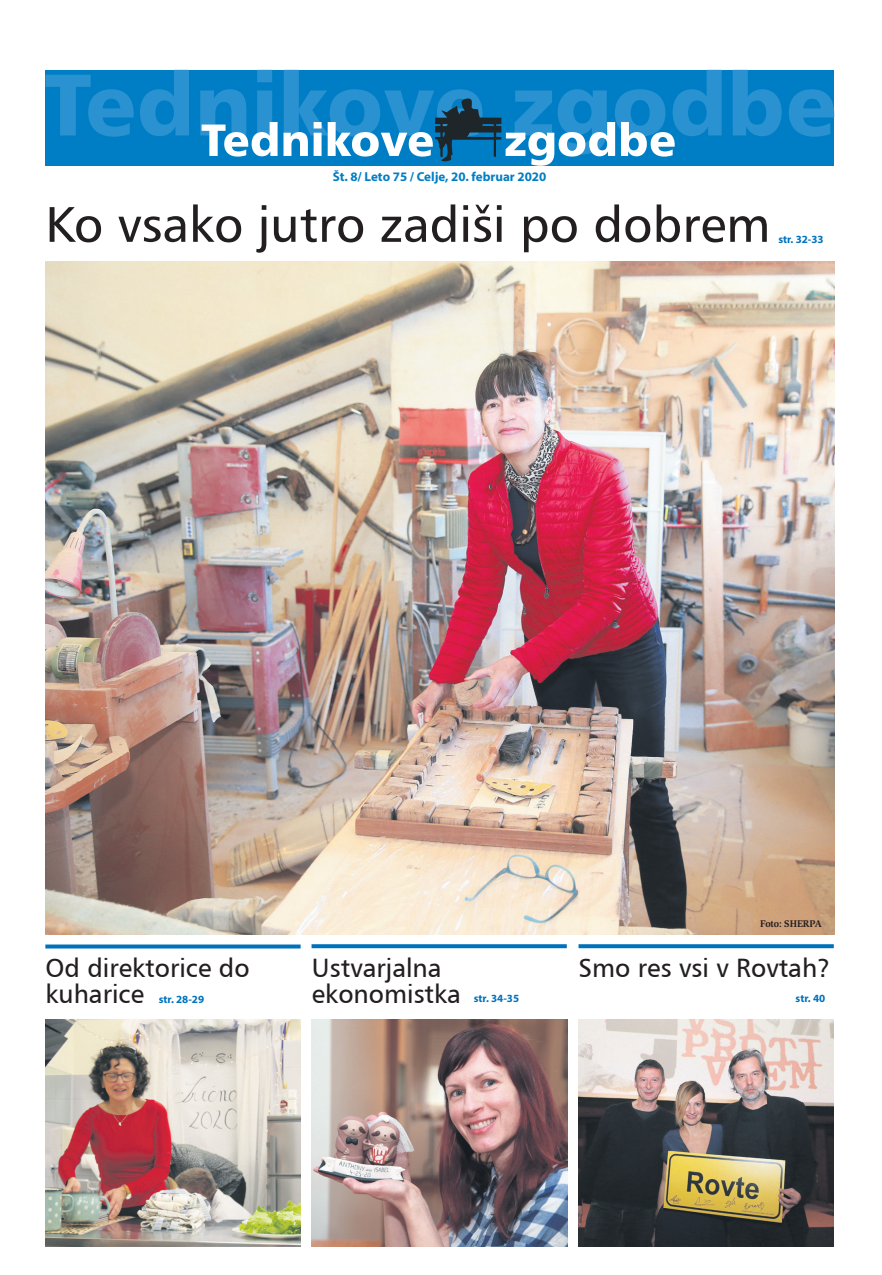
<style>
.page{position:relative;width:882px;height:1275px;background:#fff}
.page>*{position:absolute;margin:0;border:0;box-sizing:border-box;transform-origin:0 0}
.t1{font:50px "Frutiger CE Normal";color:#231f20}
.t2{font:26px/26px "Frutiger CE Normal";color:#231f20}
.t3{font:700 13px "Myriad Pro";color:#007ec5}
.t4{font:700 11px "Myriad Pro";color:#0072bc}
.t5{font:700 10px "Slimbach Itc TOT";letter-spacing:-.005em;color:#231f20}
</style>
<div class="page">
<img style="left:45px;top:261px;width:789px;height:673px">
<div style="left:45px;top:70px;width:789px;height:95px;background:#007ec5"></div>
<svg style="left:45px;top:75px;width:89px;height:62px"></svg>
<svg style="left:140px;top:70px;width:49px;height:66px"></svg>
<svg style="left:732px;top:70px;width:49px;height:66px"></svg>
<svg style="left:789px;top:89px;width:45px;height:48px"></svg>
<svg style="left:200px;top:70px;width:77px;height:87px"></svg>
<svg style="left:283px;top:70px;width:438px;height:96px"></svg>
<svg style="left:578px;top:944px;width:255px;height:4px"></svg>
<svg style="left:311px;top:944px;width:256px;height:4px"></svg>
<svg style="left:45px;top:944px;width:255px;height:4px"></svg>
<img style="left:578px;top:1019px;width:255px;height:226px">
<img style="left:312px;top:1019px;width:255px;height:226px">
<img style="left:45px;top:1019px;width:256px;height:226px">
<p class="t3" style="left:333px;top:168px;width:215px">Št. 8/ Leto 75 / Celje, 20. februar 2020</p>
<h1 class="t1" style="left:45px;top:192px;width:726px">Ko vsako jutro zadiši po dobrem</h1>
<p class="t4" style="left:778px;top:232px;width:47px">str. 32-33</p>
<p class="t5" style="left:760px;top:917px;width:63px">Foto: SHERPA</p>
<p class="t2" style="left:45px;top:953px;width:206px">Od direktorice do kuharice</p>
<p class="t2" style="left:312px;top:953px;width:150px">Ustvarjalna ekonomistka</p>
<p class="t2" style="left:578px;top:953px;width:254px">Smo res vsi v Rovtah?</p>
<p class="t4" style="left:159px;top:991px;width:47px">str. 28-29</p>
<p class="t4" style="left:474px;top:990px;width:47px">str. 34-35</p>
<p class="t4" style="left:795px;top:991px;width:31px">str. 40</p>
</div>
